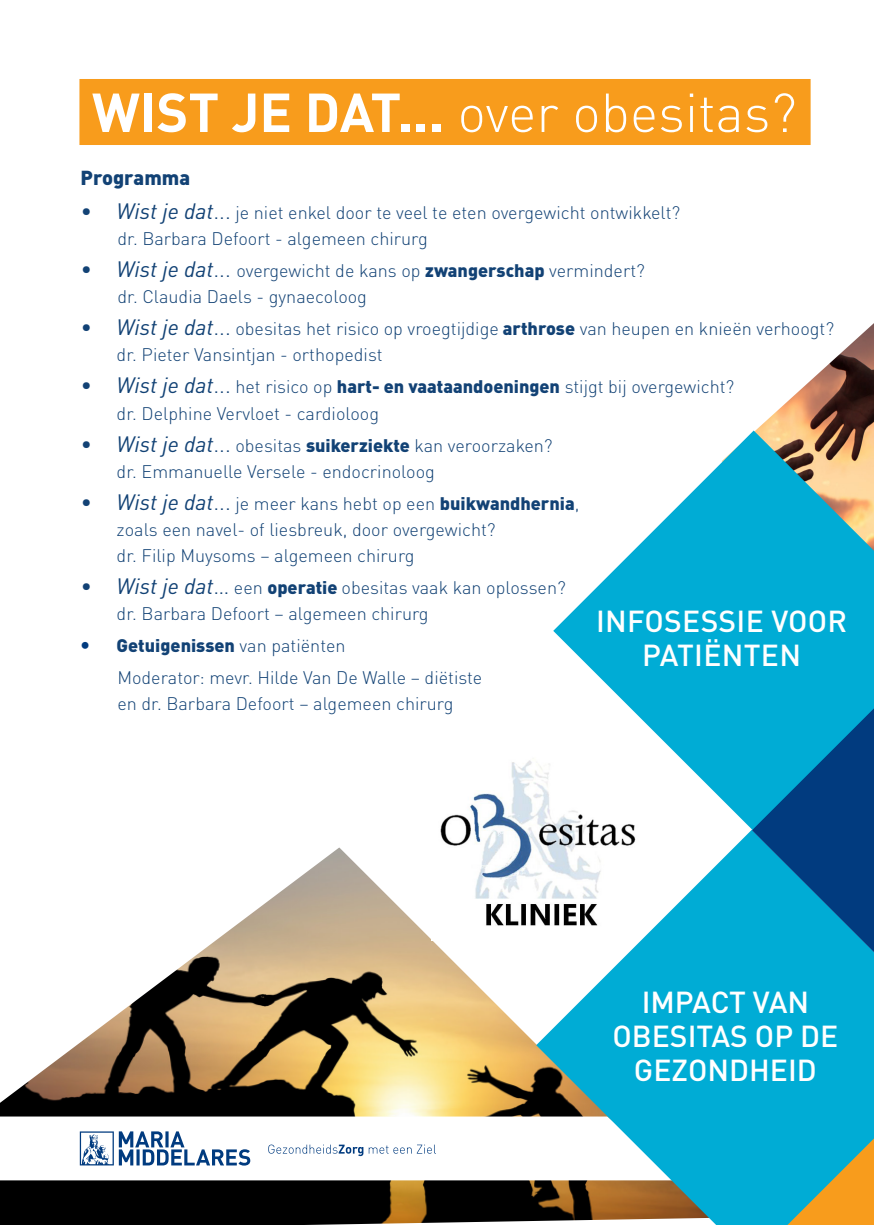
<style>
.page{position:relative;width:874px;height:1225px;background:#fff}
.page>*{position:absolute;margin:0;border:0;box-sizing:border-box;transform-origin:0 0}
.Top_SubTitle{font:300 54px "DINOT";color:#fff}
.t1{font:500 30px/34px "DINOT";color:#fff;text-align:center}
.t2{font:26px "Minion Pro";color:#013b7f}
.t3{font:900 20px "DINOT";color:#124275}
.t4{font:300 18px/26px "DINOT";color:#124275}
.s1{font-weight:700}
.s2{font-weight:400;font-style:italic;font-size:22px}
.s3{font-size:22px}
.s4{font-weight:900}
</style>
<div class="page">
<img style="left:0;top:848px;width:536px;height:377px">
<svg style="left:338px;top:847px;width:198px;height:200px"></svg>
<img style="left:756px;top:324px;width:117px;height:106px">
<svg style="left:553px;top:430px;width:320px;height:399px;fill:#00acd5"></svg>
<div style="left:79px;top:79px;width:731px;height:66px;background:#f89c1c"></div>
<svg style="left:0;top:1116px;width:536px;height:64px"></svg>
<svg style="left:80px;top:1131px;width:170px;height:34px"></svg>
<svg style="left:268px;top:1144px;width:168px;height:12px"></svg>
<img style="left:431px;top:729px;width:218px;height:211px">
<svg style="left:536px;top:829px;width:337px;height:396px;fill:#00acd5"></svg>
<svg style="left:751px;top:708px;width:122px;height:244px;background:#0074aa"></svg>
<p class="Top_SubTitle" style="left:92px;top:79px;width:706px"><span class="s1">WIST JE DAT...</span> over obesitas?</p>
<p class="t3" style="left:81px;top:165px;width:111px">Programma</p>
<p class="t4" style="left:81px;top:200px;width:601px"><span class="s2">• Wist je dat</span><span class="s3">...</span> je niet enkel door te veel te eten overgewicht ontwikkelt?</p>
<p class="t4" style="left:117px;top:226px;width:312px">dr. Barbara Defoort - algemeen chirurg</p>
<p class="t4" style="left:81px;top:258px;width:565px"><span class="s2">• Wist je dat</span><span class="s3">...</span> overgewicht de kans op <span class="s4">zwangerschap</span> vermindert?</p>
<p class="t4" style="left:117px;top:284px;width:251px">dr. Claudia Daels - gynaecoloog</p>
<p class="t4" style="left:117px;top:316px;width:718px;text-indent:-36px"><span class="s2">• Wist je dat</span><span class="s3">...</span> obesitas het risico op vroegtijdige <span class="s4">arthrose</span> van heupen en knieën verhoogt? dr. Pieter Vansintjan - orthopedist</p>
<p class="t4" style="left:117px;top:374px;width:619px;text-indent:-36px"><span class="s2">• Wist je dat</span><span class="s3">...</span> het risico op <span class="s4">hart- en vaataandoeningen</span> stijgt bij overgewicht? dr. Delphine Vervloet - cardioloog</p>
<p class="t4" style="left:117px;top:432px;width:437px;text-indent:-36px"><span class="s2">• Wist je dat</span><span class="s3">...</span> obesitas <span class="s4">suikerziekte</span> kan veroorzaken? dr. Emmanuelle Versele - endocrinoloog</p>
<p class="t4" style="left:117px;top:490px;width:464px;text-indent:-36px"><span class="s2">• Wist je dat</span><span class="s3">...</span> je meer kans hebt op een <span class="s4">buikwandhernia</span>, zoals een navel- of liesbreuk, door overgewicht?<br>dr. Filip Muysoms – algemeen chirurg</p>
<p class="t4" style="left:117px;top:574px;width:450px;text-indent:-36px"><span class="s2">• Wist je dat</span><span class="s3">…</span> een <span class="s4">operatie</span> obesitas vaak kan oplossen? dr. Barbara Defoort – algemeen chirurg</p>
<p class="t4" style="left:116px;top:629px;width:367px;line-height:32px"><span class="s4">Getuigenissen</span> van patiënten<br>Moderator: mevr. Hilde Van De Walle – diëtiste</p>
<p class="t4" style="left:117px;top:690px;width:337px">en dr. Barbara Defoort – algemeen chirurg</p>
<p class="t1" style="left:596px;top:603px;width:252px">INFOSESSIE VOOR<br>PATIËNTEN</p>
<p class="t2" style="left:80px;top:625px;width:12px">•</p>
<p class="t1" style="left:612px;top:984px;width:227px">IMPACT VAN<br>OBESITAS OP DE<br>GEZONDHEID</p>
</div>
